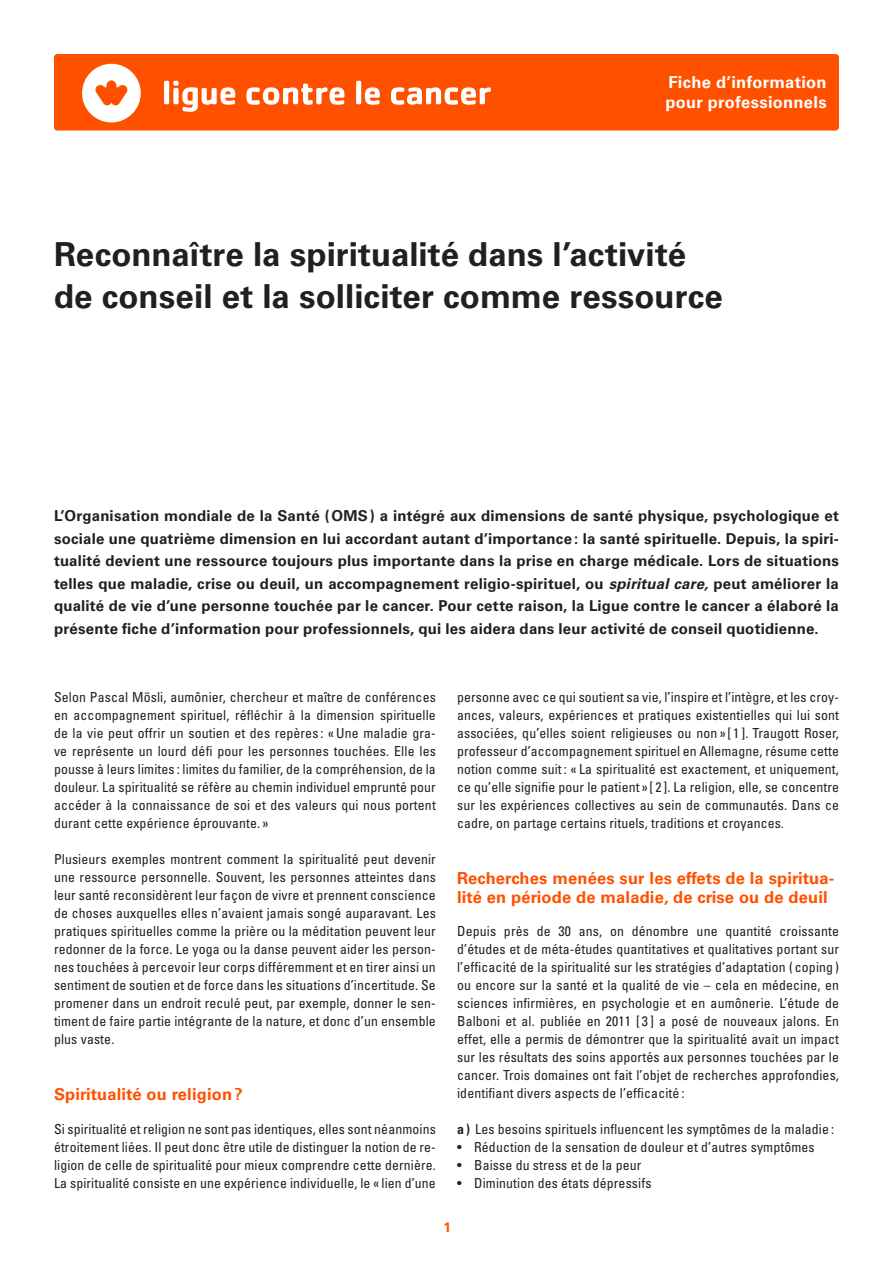
<style>
.page{position:relative;width:893px;height:1263px;background:#fff}
.page>*{position:absolute;margin:0;border:0;box-sizing:border-box;transform-origin:0 0}
.Haupttitel{font:700 33px/42px "Univers LT Std";color:#231f20}
.Untertitel_orange{font:700 16.5px/19.5px "Univers LT Std";letter-spacing:.01em;color:#ff5000}
.Haupttitel-2{font:700 16.5px "Univers LT Std";letter-spacing:.015em;color:#fff}
.Lead{font:700 15px/22.5px "Univers LT Std";letter-spacing:.015em;color:#231f20;text-align:justify}
.Swisscancer_Lauftext{font:condensed 13.8px/18px "Univers LT Std";letter-spacing:.01em;color:#231f20;text-align:justify}
.Impressum_Aufzählung{font:condensed 13.8px "Univers LT Std";letter-spacing:.01em;color:#231f20}
.Untertitel_orange-2{font:700 13.5px "Univers LT Std";color:#ff5000}
.s1{font-style:italic}
.s2{font-weight:700}
</style>
<div class="page">
<div style="left:54px;top:54px;width:785px;height:77px;background:#ff5000;border-radius:3px"></div>
<svg style="left:82px;top:64px;width:59px;height:58px"></svg>
<div style="left:164px;top:81px;width:5px;height:23px;background:#fff;border-radius:2px"></div>
<svg style="left:173px;top:81px;width:62px;height:31px"></svg>
<svg style="left:246px;top:84px;width:98px;height:21px"></svg>
<div style="left:356px;top:81px;width:5px;height:23px;background:#fff;border-radius:2px"></div>
<svg style="left:365px;top:87px;width:15px;height:18px"></svg>
<svg style="left:391px;top:87px;width:100px;height:18px"></svg>
<p class="Haupttitel-2" style="left:668px;top:73px;width:160px">Fiche d’information</p>
<p class="Haupttitel-2" style="left:665px;top:93px;width:163px">pour professionnels</p>
<p class="Haupttitel" style="left:54px;top:233px;width:670px">Reconnaître la spiritualité dans l’activité de conseil et la solliciter comme ressource</p>
<p class="Lead" style="left:54px;top:505px;width:787px">L’Organisation mondiale de la Santé (OMS) a intégré aux dimensions de santé physique, psychologique et sociale une quatrième dimension en lui accordant autant d’importance: la santé spirituelle. Depuis, la spiri&shy;tualité devient une ressource toujours plus importante dans la prise en charge médicale. Lors de situations telles que maladie, crise ou deuil, un accompagnement religio-spirituel, ou <span class="s1">spiritual care,</span> peut améliorer la qualité de vie d’une personne touchée par le cancer. Pour cette raison, la Ligue contre le cancer a élaboré la présente fiche d’information pour professionnels, qui les aidera dans leur activité de conseil quotidienne.</p>
<p class="Swisscancer_Lauftext" style="left:54px;top:688px;width:383px">Selon Pascal Mösli, aumônier, chercheur et maître de conférences en accompagnement spirituel, réfléchir à la dimension spirituelle de la vie peut offrir un soutien et des repères : «Une maladie gra&shy;ve représente un lourd défi pour les personnes touchées. Elle les pousse à leurs limites : limites du familier, de la compréhension, de la douleur. La spiritualité se réfère au chemin individuel emprunté pour accéder à la connaissance de soi et des valeurs qui nous portent durant cette expérience éprouvante. »</p>
<p class="Swisscancer_Lauftext" style="left:54px;top:850px;width:383px">Plusieurs exemples montrent comment la spiritualité peut devenir une ressource personnelle. Souvent, les personnes atteintes dans leur santé reconsidèrent leur façon de vivre et prennent conscience de choses auxquelles elles n’avaient jamais songé auparavant. Les pratiques spirituelles comme la prière ou la méditation peuvent leur redonner de la force. Le yoga ou la danse peuvent aider les person&shy;nes touchées à percevoir leur corps différemment et en tirer ainsi un sentiment de soutien et de force dans les situations d’incertitude. Se promener dans un endroit reculé peut, par exemple, donner le sen&shy;timent de faire partie intégrante de la nature, et donc d’un ensemble plus vaste.</p>
<p class="Untertitel_orange" style="left:54px;top:1084px;width:190px">Spiritualité ou religion?</p>
<p class="Swisscancer_Lauftext" style="left:54px;top:1120px;width:383px">Si spiritualité et religion ne sont pas identiques, elles sont néanmoins étroitement liées. Il peut donc être utile de distinguer la notion de re&shy;ligion de celle de spiritualité pour mieux comprendre cette dernière.<br>La spiritualité consiste en une expérience individuelle, le « lien d’une</p>
<p class="Swisscancer_Lauftext" style="left:457px;top:688px;width:383px">personne avec ce qui soutient sa vie, l’inspire et l’intègre, et les croy&shy;ances, valeurs, expériences et pratiques existentielles qui lui sont associées, qu’elles soient religieuses ou non » [ 1 ]. Traugott Roser, professeur d’accompagnement spirituel en Allemagne, résume cette notion comme suit : « La spiritualité est exactement, et uniquement, ce qu’elle signifie pour le patient » [ 2 ]. La religion, elle, se concentre sur les expériences collectives au sein de communautés. Dans ce cadre, on partage certains rituels, traditions et croyances.</p>
<p class="Untertitel_orange" style="left:457px;top:868px;width:379px">Recherches menées sur les effets de la spiritua&shy;lité en période de maladie, de crise ou de deuil</p>
<p class="Swisscancer_Lauftext" style="left:457px;top:922px;width:383px">Depuis près de 30 ans, on dénombre une quantité croissante d’études et de méta-études quantitatives et qualitatives portant sur l’efficacité de la spiritualité sur les stratégies d’adaptation ( coping ) ou encore sur la santé et la qualité de vie – cela en médecine, en sciences infirmières, en psychologie et en aumônerie. L’étude de Balboni et al. publiée en 2011 [ 3 ] a posé de nouveaux jalons. En effet, elle a permis de démontrer que la spiritualité avait un impact sur les résultats des soins apportés aux personnes touchées par le cancer. Trois domaines ont fait l’objet de recherches approfondies, identifiant divers aspects de l’efficacité :</p>
<p class="Impressum_Aufzählung" style="left:457px;top:1120px;width:378px"><span class="s2">a )</span> Les besoins spirituels influencent les symptômes de la maladie :</p>
<p class="Impressum_Aufzählung" style="left:457px;top:1138px;width:359px">• Réduction de la sensation de douleur et d’autres symptômes</p>
<p class="Impressum_Aufzählung" style="left:457px;top:1156px;width:186px">• Baisse du stress et de la peur</p>
<p class="Impressum_Aufzählung" style="left:457px;top:1174px;width:196px">• Diminution des états dépressifs</p>
<p class="Untertitel_orange-2" style="left:444px;top:1219px;width:9px">1</p>
</div>
